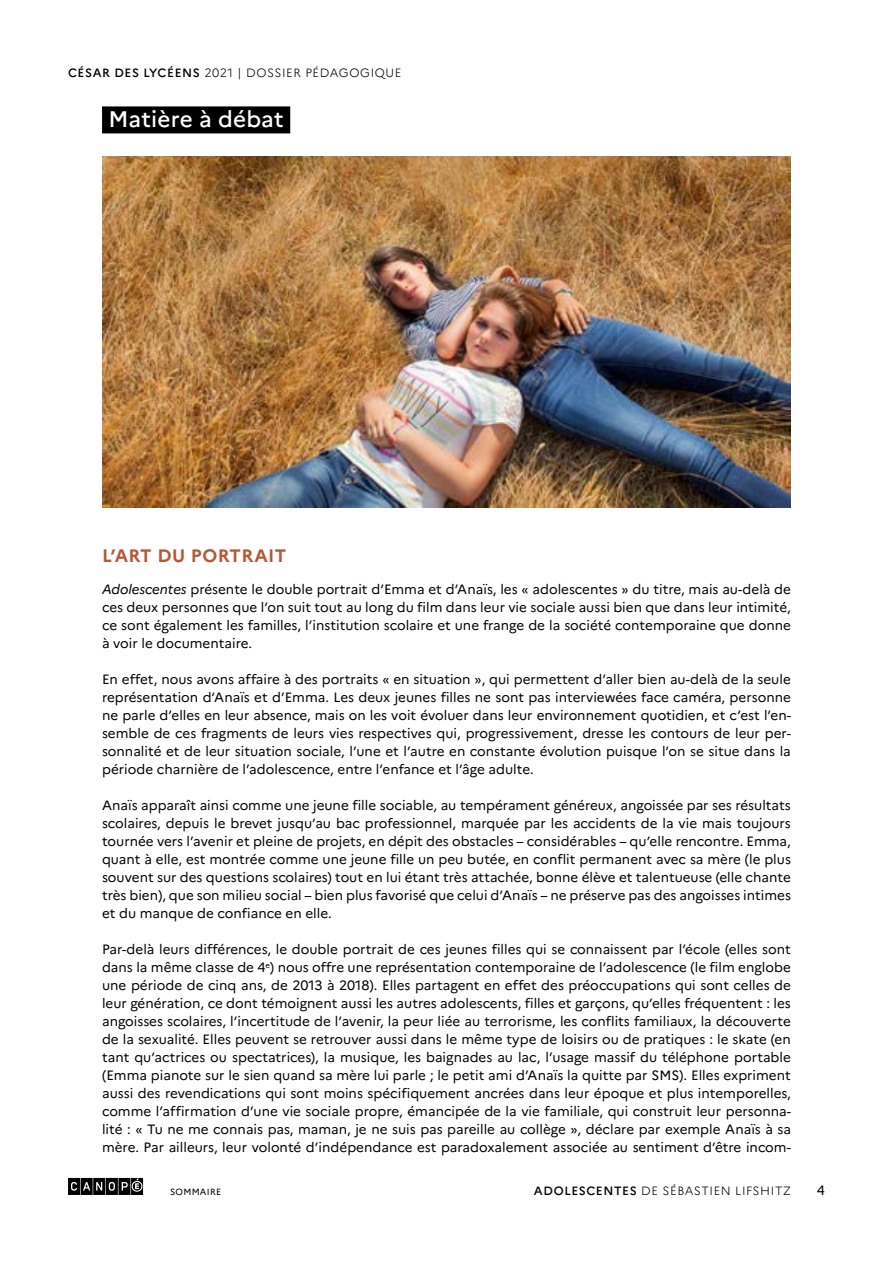
<style>
.page{position:relative;width:893px;height:1263px;background:#fff}
.page>*{position:absolute;margin:0;border:0;box-sizing:border-box;transform-origin:0 0}
.t1{font:500 22.5px "Marianne";letter-spacing:.01em;color:#fff}
.t2{font:700 18px "Marianne";letter-spacing:.02em;color:#b45837}
.t3{font:13.5px/18px "Marianne";color:#000;text-align:justify}
.t4{font:300 12px "Marianne";letter-spacing:.05em;color:#000}
.t5{font:9px "Marianne";letter-spacing:.03em;color:#000}
.s1{font-weight:500}
.s2{font-style:italic}
</style>
<div class="page">
<svg style="left:68px;top:1178px;width:75px;height:17px"></svg>
<div style="left:102px;top:106px;width:188px;height:27px;background:#000"></div>
<img style="left:102px;top:156px;width:689px;height:351px">
<p class="t4" style="left:68px;top:65px;width:335px"><span class="s1">CÉSAR DES LYCÉENS</span> 2021 | DOSSIER PÉDAGOGIQUE</p>
<h1 class="t1" style="left:108px;top:106px;width:177px">Matière à débat</h1>
<h2 class="t2" style="left:102px;top:545px;width:186px">L’ART DU PORTRAIT</h2>
<p class="t3" style="left:102px;top:580px;width:690px"><span class="s2">Adolescentes</span> présente le double portrait d’Emma et d’Anaïs, les « adolescentes » du titre, mais au-delà de ces deux personnes que l’on suit tout au long du film dans leur vie sociale aussi bien que dans leur intimité, ce sont également les familles, l’institution scolaire et une frange de la société contemporaine que donne à voir le documentaire.</p>
<p class="t3" style="left:102px;top:670px;width:690px">En effet, nous avons affaire à des portraits « en situation », qui permettent d’aller bien au-delà de la seule représentation d’Anaïs et d’Emma. Les deux jeunes filles ne sont pas interviewées face caméra, personne ne parle d’elles en leur absence, mais on les voit évoluer dans leur environnement quotidien, et c’est l’en&shy;semble de ces fragments de leurs vies respectives qui, progressivement, dresse les contours de leur per&shy;sonnalité et de leur situation sociale, l’une et l’autre en constante évolution puisque l’on se situe dans la période charnière de l’adolescence, entre l’enfance et l’âge adulte.</p>
<p class="t3" style="left:102px;top:796px;width:690px">Anaïs apparaît ainsi comme une jeune fille sociable, au tempérament généreux, angoissée par ses résultats scolaires, depuis le brevet jusqu’au bac professionnel, marquée par les accidents de la vie mais toujours tournée vers l’avenir et pleine de projets, en dépit des obstacles – considérables – qu’elle rencontre. Emma, quant à elle, est montrée comme une jeune fille un peu butée, en conflit permanent avec sa mère (le plus souvent sur des questions scolaires) tout en lui étant très attachée, bonne élève et talentueuse (elle chante très bien), que son milieu social – bien plus favorisé que celui d’Anaïs – ne préserve pas des angoisses intimes et du manque de confiance en elle.</p>
<p class="t3" style="left:102px;top:940px;width:690px">Par-delà leurs différences, le double portrait de ces jeunes filles qui se connaissent par l’école (elles sont dans la même classe de 4<sup>e</sup>) nous offre une représentation contemporaine de l’adolescence (le film englobe une période de cinq ans, de 2013 à 2018). Elles partagent en effet des préoccupations qui sont celles de leur génération, ce dont témoignent aussi les autres adolescents, filles et garçons, qu’elles fréquentent : les angoisses scolaires, l’incertitude de l’avenir, la peur liée au terrorisme, les conflits familiaux, la découverte de la sexualité. Elles peuvent se retrouver aussi dans le même type de loisirs ou de pratiques : le skate (en tant qu’actrices ou spectatrices), la musique, les baignades au lac, l’usage massif du téléphone portable (Emma pianote sur le sien quand sa mère lui parle ; le petit ami d’Anaïs la quitte par SMS). Elles expriment aussi des revendications qui sont moins spécifiquement ancrées dans leur époque et plus intemporelles, comme l’affirmation d’une vie sociale propre, émancipée de la vie familiale, qui construit leur personna&shy;lité : « Tu ne me connais pas, maman, je ne suis pas pareille au collège », déclare par exemple Anaïs à sa mère. Par ailleurs, leur volonté d’indépendance est paradoxalement associée au sentiment d’être incom-</p>
<p class="t5" style="left:170px;top:1186px;width:52px">SOMMAIRE</p>
<p class="t4" style="left:534px;top:1183px;width:258px"><span class="s1">ADOLESCENTES</span> DE SÉBASTIEN LIFSHITZ</p>
<p class="t3" style="left:817px;top:1181px;width:10px">4</p>
</div>
